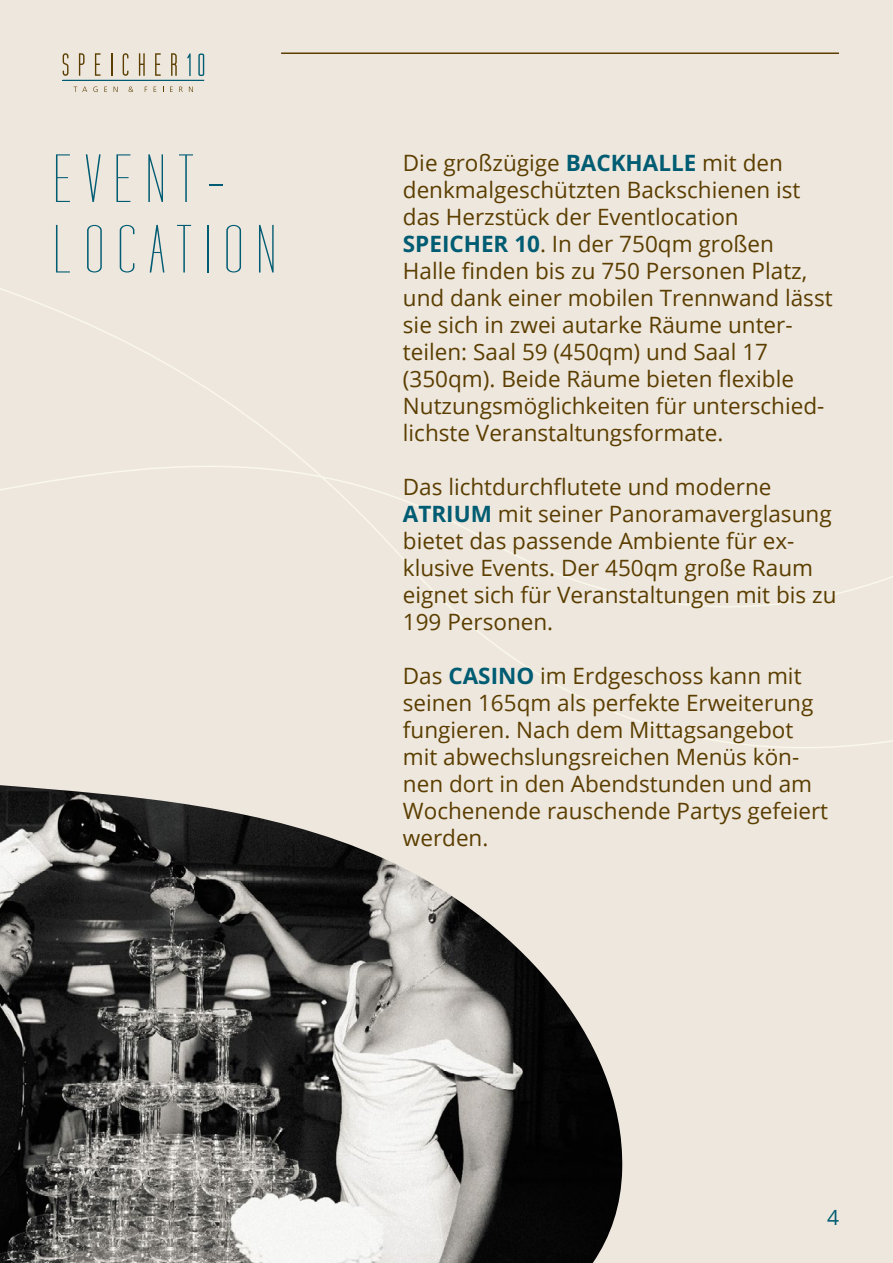
<style>
.page{position:relative;width:893px;height:1263px;background:#eee7de}
.page>*{position:absolute;margin:0;border:0;box-sizing:border-box;transform-origin:0 0}
.t1{font:69px/70.5px "Tall Films Expanded";letter-spacing:.16em;color:#005c72}
.t2{font:22.5px/27px "Open Sans";color:#5b3e00}
.t3{font:21px "Open Sans";color:#005c72}
.s1{font-weight:700;color:#005c72}
</style>
<div class="page">
<svg style="left:74px;top:87px;width:13px;height:5px"></svg>
<svg style="left:93px;top:87px;width:5px;height:5px"></svg>
<svg style="left:114px;top:87px;width:4px;height:5px"></svg>
<svg style="left:129px;top:87px;width:4px;height:5px"></svg>
<svg style="left:179px;top:87px;width:4px;height:5px"></svg>
<svg style="left:189px;top:87px;width:4px;height:5px"></svg>
<svg style="left:79px;top:53px;width:6px;height:23px"></svg>
<svg style="left:95px;top:53px;width:6px;height:23px"></svg>
<svg style="left:111px;top:53px;width:1px;height:23px"></svg>
<svg style="left:123px;top:53px;width:5px;height:23px"></svg>
<svg style="left:139px;top:53px;width:6px;height:23px"></svg>
<svg style="left:155px;top:53px;width:6px;height:23px"></svg>
<svg style="left:171px;top:53px;width:6px;height:23px"></svg>
<svg style="left:63px;top:53px;width:5px;height:23px"></svg>
<hr style="left:63px;top:80px;width:141px;height:1px;background:#005c72">
<svg style="left:187px;top:53px;width:4px;height:23px"></svg>
<svg style="left:198px;top:53px;width:6px;height:23px"></svg>
<hr style="left:281px;top:53px;width:558px;height:1px;background:#5b3e00">
<svg style="left:0;top:429px;width:893px;height:202px"></svg>
<img style="left:0;top:785px;width:623px;height:478px">
<h1 class="t1" style="left:53px;top:146px;width:226px">EVENT-<br>LOCATION</h1>
<p class="t2" style="left:403px;top:149px;width:431px">Die großzügige <span class="s1">BACKHALLE</span> mit den denkmalgeschützten Backschienen ist das Herzstück der Eventlocation <span class="s1">SPEICHER 10</span>. In der 750qm großen Halle finden bis zu 750 Personen Platz, und dank einer mobilen Trennwand lässt sie sich in zwei autarke Räume unter&shy;teilen: Saal 59 (450qm) und Saal 17 (350qm). Beide Räume bieten flexible Nutzungsmöglichkeiten für unterschied&shy;lichste Veranstaltungsformate.</p>
<p class="t2" style="left:403px;top:473px;width:435px">Das lichtdurchflutete und moderne <span class="s1">ATRIUM</span> mit seiner Panoramaverglasung bietet das passende Ambiente für ex&shy;klusive Events. Der 450qm große Raum eignet sich für Veranstaltungen mit bis zu 199 Personen.</p>
<p class="t2" style="left:403px;top:662px;width:427px">Das <span class="s1">CASINO</span> im Erdgeschoss kann mit seinen 165qm als perfekte Erweiterung fungieren. Nach dem Mittagsangebot mit abwechslungsreichen Menüs kön&shy;nen dort in den Abendstunden und am<br>Wochenende rauschende Partys gefeiert werden.</p>
<p class="t3" style="left:827px;top:1203px;width:14px">4</p>
</div>
